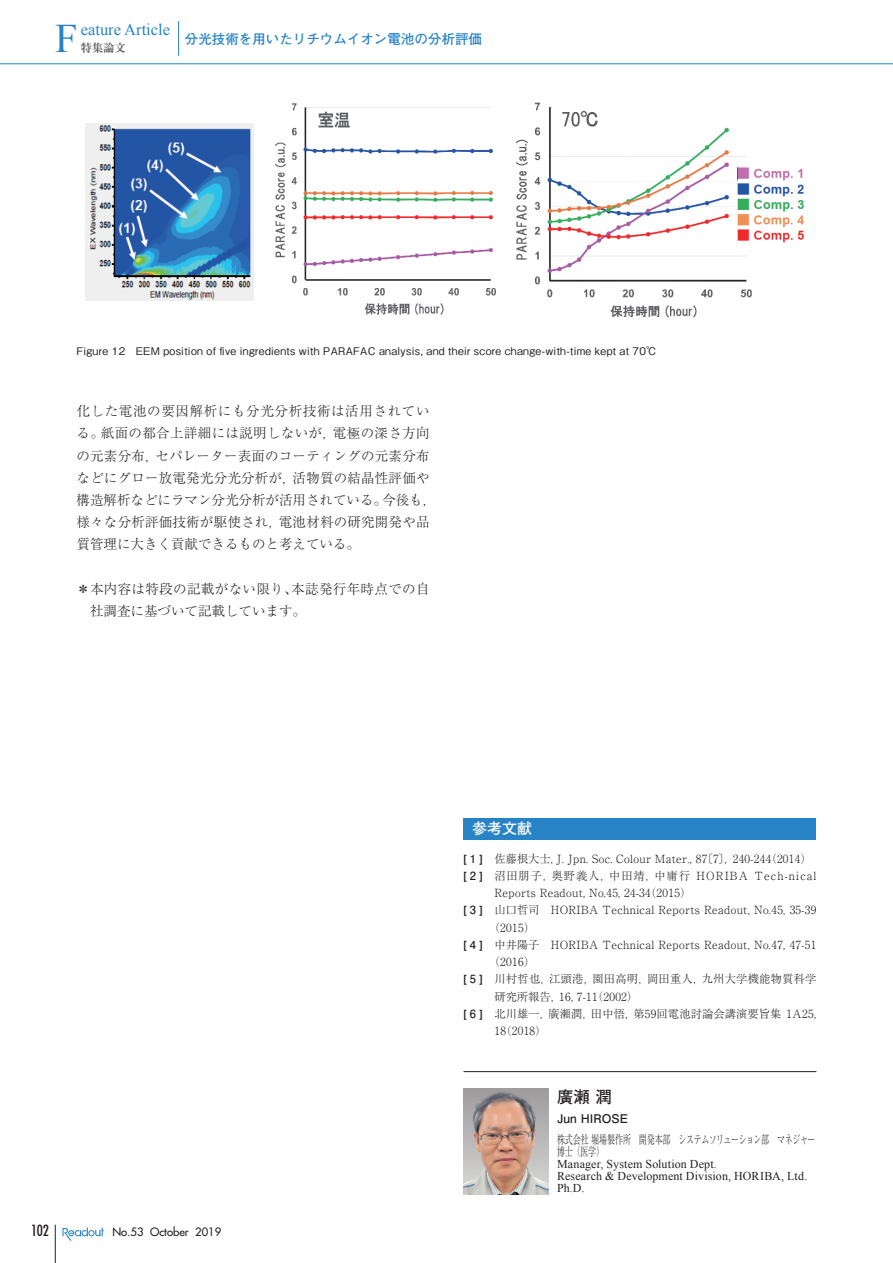
<style>
.page{position:relative;width:893px;height:1263px;background:#fff}
.page>*{position:absolute;margin:0;border:0;box-sizing:border-box;transform-origin:0 0}
.t1{font:40.5px "Times New Roman";color:#2783c5}
.t2{font:16.5px "Times New Roman";color:#2783c5}
.t3{font:700 16.5px "Futo Go B101 Pro";color:#231f20}
.t4{font:700 15px "Futo Go B101 Pro";color:#fff}
.t5{font:condensed 15px "Futura";color:#231f20}
.t6{font:300 13.5px/22.2px "Ryumin Pro";letter-spacing:.015em;color:#231f20}
.t7{font:700 13.35px "Futo Go B101 Pro";color:#2783c5}
.t8{font:12px/12px "Times New Roman";letter-spacing:.01em;color:#231f20}
.t9{font:300 12px/12px "Ryumin Pro";letter-spacing:-.04em;color:#231f20;scale:.67 1}
.t10{font:700 12px "Futo Go B101 Pro";color:#231f20}
.t11{font:300 11.25px "Ryumin Pro";letter-spacing:.03em;color:#231f20}
.t12{font:300 11.25px "Ryumin Pro";letter-spacing:.1em;color:#231f20}
.t13{font:300 11.25px "Ryumin Pro";letter-spacing:.01em;color:#231f20}
.t14{font:11.25px "Futura";color:#231f20}
.t15{font:700 11.25px "Ryumin Pro";color:#57585a}
.t16{font:500 10.5px "Gothic BBB Pro";letter-spacing:.03em;color:#231f20}
.s1{font-family:"Futo Go B101 Pro";font-weight:700}
</style>
<div class="page">
<hr style="left:0;top:63px;width:893px;height:1px;background:#2783c5">
<hr style="left:55px;top:1225px;width:1px;height:38px;background:#231f20">
<svg style="left:63px;top:1227px;width:41px;height:14px"></svg>
<hr style="left:178px;top:21px;width:1px;height:35px;background:#2783c5">
<img style="left:85px;top:123px;width:169px;height:177px">
<img style="left:274px;top:103px;width:222px;height:212px">
<img style="left:515px;top:102px;width:237px;height:216px">
<img style="left:736px;top:164px;width:69px;height:81px">
<div style="left:463px;top:818px;width:353px;height:21px;background:#2783c5"></div>
<hr style="left:463px;top:1071px;width:353px;height:1px;background:#231f20">
<img style="left:463px;top:1089px;width:86px;height:106px">
<h1 class="t1" style="left:55px;top:11px;width:24px">F</h1>
<h2 class="t2" style="left:81px;top:19px;width:91px">eature Article</h2>
<p class="t15" style="left:81px;top:39px;width:46px">特集論文</p>
<p class="t7" style="left:185px;top:28px;width:298px">分光技術を用いたリチウムイオン電池の分析評価</p>
<p class="t16" style="left:77px;top:343px;width:582px">Figure 12 EEM position of five ingredients with PARAFAC analysis, and their score change-with-time kept at 70℃</p>
<p class="t6" style="left:77px;top:399px;width:361px">化した電池の要因解析にも分光分析技術は活用されている。紙面の都合上詳細には説明しないが，電極の深さ方向の元素分布，セパレーター表面のコーティングの元素分布などにグロー放電発光分光分析が，活物質の結晶性評価や構造解析などにラマン分光分析が活用されている。今後も，様々な分析評価技術が駆使され，電池材料の研究開発や品質管理に大きく貢献できるものと考えている。</p>
<p class="t6" style="left:90px;top:577px;width:341px;text-indent:-14px">＊ 本内容は特段の記載がない限り、本誌発行年時点での自社調査に基づいて記載しています。</p>
<h3 class="t5" style="left:31px;top:1221px;width:19px">102</h3>
<p class="t14" style="left:112px;top:1225px;width:110px">No.53 October 2019</p>
<h3 class="t4" style="left:472px;top:817px;width:61px">参考文献</h3>
<p class="t11" style="left:463px;top:849px;width:350px"><span class="s1">[ 1 ]</span> 佐藤根大士, J. Jpn. Soc. Colour Mater., 87〔7〕，240-244（2014）</p>
<p class="t12" style="left:463px;top:867px;width:355px"><span class="s1">[ 2 ]</span> 沼田朋子，奥野義人，中田靖，中庸行 HORIBA Tech-nical</p>
<p class="t11" style="left:495px;top:884px;width:198px">Reports Readout, No.45, 24-34（2015）</p>
<p class="t11" style="left:463px;top:901px;width:354px"><span class="s1">[ 3 ]</span> 山口哲司　HORIBA Technical Reports Readout, No.45, 35-39</p>
<p class="t11" style="left:489px;top:918px;width:48px">（2015）</p>
<p class="t11" style="left:463px;top:936px;width:354px"><span class="s1">[ 4 ]</span> 中井陽子　HORIBA Technical Reports Readout, No.47, 47-51</p>
<p class="t11" style="left:489px;top:953px;width:48px">（2016）</p>
<p class="t11" style="left:463px;top:970px;width:354px"><span class="s1">[ 5 ]</span> 川村哲也，江頭港，園田高明，岡田重人，九州大学機能物質科学</p>
<p class="t11" style="left:495px;top:987px;width:145px">研究所報告，16, 7-11（2002）</p>
<p class="t13" style="left:463px;top:1005px;width:354px"><span class="s1">[ 6 ]</span> 北川雄一，廣瀬潤，田中悟，第59回電池討論会講演要旨集 1A25,</p>
<p class="t11" style="left:495px;top:1022px;width:53px">18（2018）</p>
<h2 class="t3" style="left:557px;top:1084px;width:56px">廣瀬 潤</h2>
<p class="t10" style="left:557px;top:1109px;width:72px">Jun HIROSE</p>
<p class="t9" style="left:557px;top:1133px;width:387px">株式会社 堀場製作所　開発本部　システムソリューション部　マネジャー博士（医学）</p>
<p class="t8" style="left:557px;top:1157px;width:252px">Manager, System Solution Dept.<br>Research &amp; Development Division, HORIBA, Ltd.<br>Ph.D.</p>
</div>
